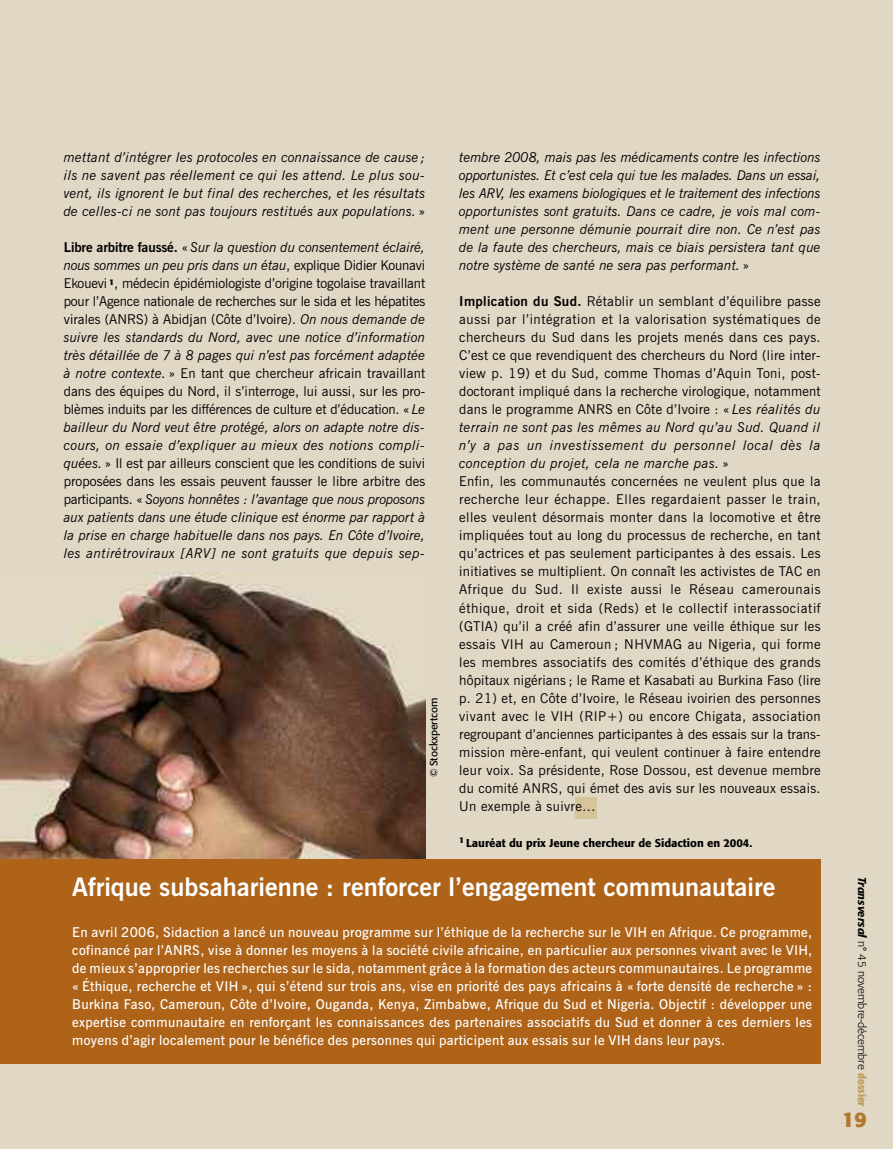
<style>
.page{position:relative;width:893px;height:1149px;background:#fff}
.page>*{position:absolute;margin:0;border:0;box-sizing:border-box;transform-origin:0 0}
.t1{font:700 25.5px "News Gothic BT";color:#fff}
.t2{font:700 21px "Formata";color:#b1792d}
.t3{font:italic 13.5px/18px "News Gothic BT";letter-spacing:.01em;color:#000;text-align:justify}
.t4{font:13.5px/18px "News Gothic BT";letter-spacing:.025em;color:#000}
.t5{font:600 13.5px/18px "News Gothic BT";letter-spacing:.025em;color:#fff;text-align:justify}
.t6{font:500 11.25px "Formata";color:#000}
.t7{font:300 11.25px "Formata";color:#000}
.t8{font:10.5px "Formata";color:#000}
.s1{font-style:normal}
.s2{font-weight:700;font-style:normal}
.s3{font-weight:700}
.s4{font-style:italic}
.s5{font-weight:500;font-style:italic}
.s6{font-weight:700;font-stretch:condensed;color:#c19e61}
</style>
<div class="page">
<div style="left:0;top:0;width:893px;height:1148px;background:#e0d7c5"></div>
<div style="left:575px;top:797px;width:22px;height:21px;background:#d6c59a"></div>
<img style="left:0;top:572px;width:425px;height:287px">
<div style="left:0;top:859px;width:821px;height:204px;background:#ae6318"></div>
<p class="t3" style="left:64px;top:149px;width:363px">mettant d’intégrer les protocoles en connaissance de cause ; ils ne savent pas réellement ce qui les attend. Le plus sou&shy;vent, ils ignorent le but final des recherches, et les résultats de celles-ci ne sont pas toujours restitués aux populations. <span class="s1">»</span></p>
<p class="t3" style="left:64px;top:239px;width:363px"><span class="s2">Libre arbitre faussé.</span> <span class="s1">«</span>Sur la question du consentement éclairé, nous sommes un peu pris dans un étau<span class="s1">, explique Didier Kounavi Ekouevi</span> <sup>1</sup><span class="s1">, médecin épidémiologiste d’origine togolaise travaillant pour l’Agence nationale de recherches sur le sida et les hépatites virales (ANRS) à Abidjan (Côte d’Ivoire).</span> On nous demande de suivre les standards du Nord, avec une notice d’information très détaillée de 7 à 8 pages qui n’est pas forcément adaptée à notre contexte. <span class="s1">» En tant que chercheur africain travaillant dans des équipes du Nord, il s’interroge, lui aussi, sur les pro&shy;blèmes induits par les différences de culture et d’éducation. «</span> Le bailleur du Nord veut être protégé, alors on adapte notre dis&shy;cours, on essaie d’expliquer au mieux des notions compli&shy;quées. <span class="s1">» Il est par ailleurs conscient que les conditions de suivi proposées dans les essais peuvent fausser le libre arbitre des participants. «</span>Soyons honnêtes : l’avantage que nous proposons aux patients dans une étude clinique est énorme par rapport à la prise en charge habituelle dans nos pays. En Côte d’Ivoire, les antirétroviraux [ARV] ne sont gratuits que depuis sep-</p>
<p class="t8" style="left:429px;top:776px;width:81px;rotate:-90deg">© Stockxpertcom</p>
<p class="t3" style="left:459px;top:149px;width:363px">tembre 2008, mais pas les médicaments contre les infections opportunistes. Et c’est cela qui tue les malades. Dans un essai, les ARV, les examens biologiques et le traitement des infections opportunistes sont gratuits. Dans ce cadre, je vois mal com&shy;ment une personne démunie pourrait dire non. Ce n’est pas de la faute des chercheurs, mais ce biais persistera tant que notre système de santé ne sera pas performant. <span class="s1">»</span></p>
<p class="t4" style="left:459px;top:293px;width:363px"><span class="s3">Implication du Sud.</span> Rétablir un semblant d’équilibre passe aussi par l’intégration et la valorisation systématiques de chercheurs du Sud dans les projets menés dans ces pays.<br>C’est ce que revendiquent des chercheurs du Nord (lire inter&shy;view p. 19) et du Sud, comme Thomas d’Aquin Toni, post&shy;doctorant impliqué dans la recherche virologique, notamment dans le programme ANRS en Côte d’Ivoire : « <span class="s4">Les réalités du terrain ne sont pas les mêmes au Nord qu’au Sud. Quand il n’y a pas un investissement du personnel local dès la conception du projet, cela ne marche pas.</span> »<br>Enfin, les communautés concernées ne veulent plus que la recherche leur échappe. Elles regardaient passer le train, elles veulent désormais monter dans la locomotive et être impliquées tout au long du processus de recherche, en tant qu’actrices et pas seulement participantes à des essais. Les initiatives se multiplient. On connaît les activistes de TAC en Afrique du Sud. Il existe aussi le Réseau camerounais éthique, droit et sida (Reds) et le collectif interassociatif (GTIA) qu’il a créé afin d’assurer une veille éthique sur les essais VIH au Cameroun ; NHVMAG au Nigeria, qui forme les membres associatifs des comités d’éthique des grands hôpitaux nigérians ; le Rame et Kasabati au Burkina Faso (lire p. 21) et, en Côte d’Ivoire, le Réseau ivoirien des personnes vivant avec le VIH (RIP+) ou encore Chigata, association regroupant d’anciennes participantes à des essais sur la trans&shy;mission mère-enfant, qui veulent continuer à faire entendre leur voix. Sa présidente, Rose Dossou, est devenue membre du comité ANRS, qui émet des avis sur les nouveaux essais.<br>Un exemple à suivre…</p>
<p class="t6" style="left:459px;top:837px;width:295px"><sup>1</sup> Lauréat du prix Jeune chercheur de Sidaction en 2004.</p>
<h1 class="t1" style="left:72px;top:876px;width:705px">Afrique subsaharienne : renforcer l’engagement communautaire</h1>
<p class="t5" style="left:72px;top:923px;width:741px">En avril 2006, Sidaction a lancé un nouveau programme sur l’éthique de la recherche sur le VIH en Afrique. Ce programme, cofinancé par l’ANRS, vise à donner les moyens à la société civile africaine, en particulier aux personnes vivant avec le VIH, de mieux s’approprier les recherches sur le sida, notamment grâce à la formation des acteurs communautaires. Le programme « Éthique, recherche et VIH », qui s’étend sur trois ans, vise en priorité des pays africains à « forte densité de recherche » :<br>Burkina Faso, Cameroun, Côte d’Ivoire, Ouganda, Kenya, Zimbabwe, Afrique du Sud et Nigeria. Objectif : développer une expertise communautaire en renforçant les connaissances des partenaires associatifs du Sud et donner à ces derniers les moyens d’agir localement pour le bénéfice des personnes qui participent aux essais sur le VIH dans leur pays.</p>
<p class="t7" style="left:867px;top:876px;width:231px;rotate:90deg"><span class="s5">Transversal</span> n° 45 novembre-décembre <span class="s6">dossier</span></p>
<h2 class="t2" style="left:842px;top:1110px;width:26px">19</h2>
</div>
